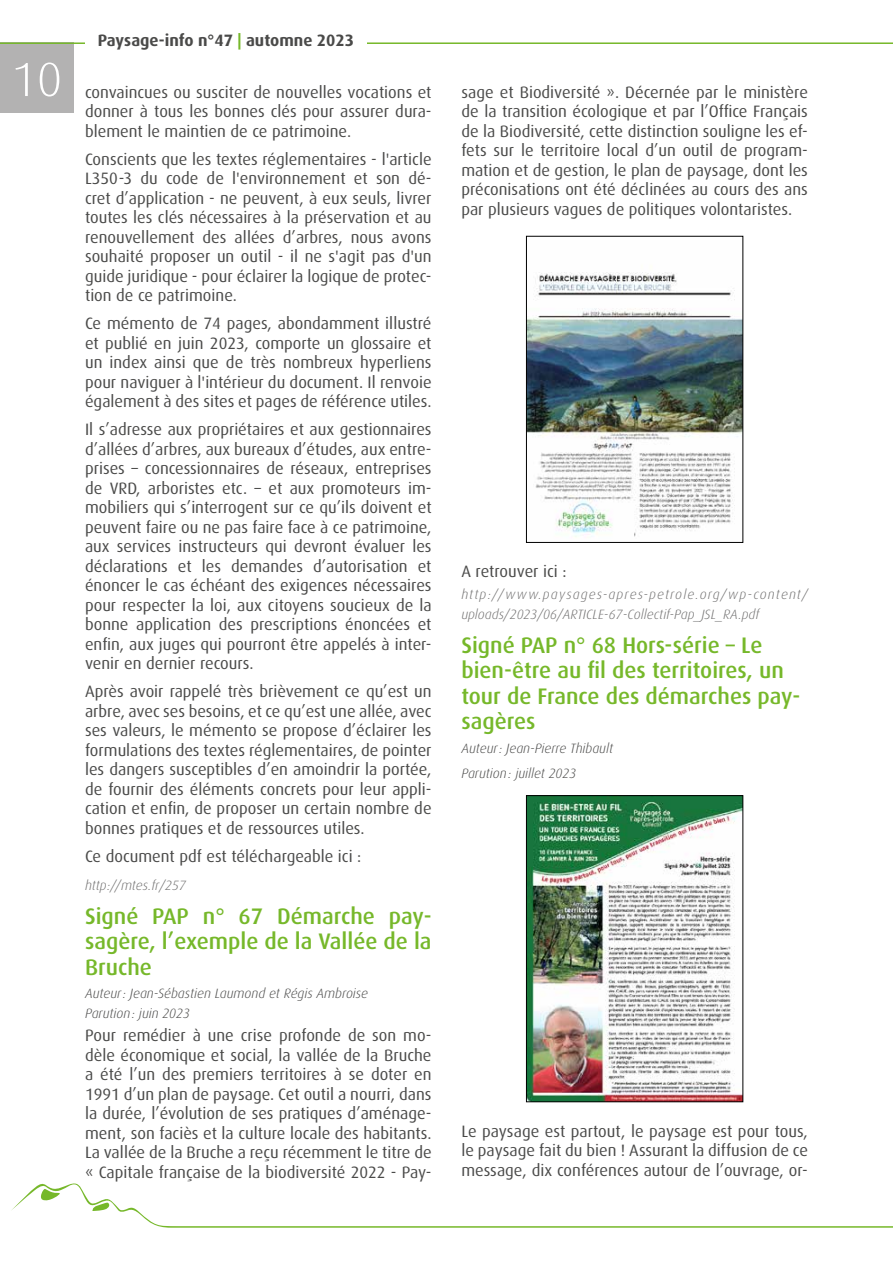
<style>
.page{position:relative;width:893px;height:1263px;background:#fff}
.page>*{position:absolute;margin:0;border:0;box-sizing:border-box;transform-origin:0 0}
.t1{font:300 48px "Dax OT";color:#fff;scale:1.05 1}
.t2{font:500 22.5px/25.5px "Dax OT";color:#76b82a;text-align:justify}
.t3{font:16.5px/19.5px "Dax OT";color:#4a4a49;text-align:justify}
.t4{font:700 16.5px "Dax OT";color:#4a4a49}
.t5{font:italic 300 13.5px/19.5px "Dax OT";color:#706f6f}
.légende{font:italic 300 13.5px/25.5px "Dax OT";color:#4a4a49}
.s1{color:#76b82a}
</style>
<div class="page">
<div style="left:0;top:42px;width:73px;height:71px;background:#b3b2b2"></div>
<svg style="left:11px;top:1183px;width:882px;height:45px"></svg>
<hr style="left:0;top:42px;width:893px;height:2px;background:#76b82a">
<div style="left:85px;top:0;width:282px;height:85px;background:#fff"></div>
<img style="left:528px;top:272px;width:213px;height:265px">
<div style="left:526px;top:236px;width:217px;height:307px;border:1px solid #000"></div>
<img style="left:528px;top:797px;width:213px;height:303px">
<div style="left:526px;top:795px;width:217px;height:307px;border:1px solid #000"></div>
<h1 class="t1" style="left:11px;top:53px;width:50px">10</h1>
<p class="t4" style="left:98px;top:31px;width:258px">Paysage-info n°47 <span class="s1">|</span> automne 2023</p>
<p class="t3" style="left:85px;top:82px;width:348px">convaincues ou susciter de nouvelles vocations et donner à tous les bonnes clés pour assurer dura&shy;blement le maintien de ce patrimoine.</p>
<p class="t3" style="left:85px;top:149px;width:348px">Conscients que les textes réglementaires - l'article L350-3 du code de l'environnement et son dé&shy;cret d’application - ne peuvent, à eux seuls, livrer toutes les clés nécessaires à la préservation et au renouvellement des allées d’arbres, nous avons souhaité proposer un outil - il ne s'agit pas d'un guide juridique - pour éclairer la logique de protec&shy;tion de ce patrimoine.</p>
<p class="t3" style="left:85px;top:314px;width:348px">Ce mémento de 74 pages, abondamment illustré et publié en juin 2023, comporte un glossaire et un index ainsi que de très nombreux hyperliens pour naviguer à l'intérieur du document. Il renvoie également à des sites et pages de référence utiles.</p>
<p class="t3" style="left:85px;top:420px;width:348px">Il s’adresse aux propriétaires et aux gestionnaires d’allées d’arbres, aux bureaux d’études, aux entre&shy;prises – concessionnaires de réseaux, entreprises de VRD, arboristes etc. – et aux promoteurs im&shy;mobiliers qui s’interrogent sur ce qu’ils doivent et peuvent faire ou ne pas faire face à ce patrimoine, aux services instructeurs qui devront évaluer les déclarations et les demandes d’autorisation et énoncer le cas échéant des exigences nécessaires pour respecter la loi, aux citoyens soucieux de la bonne application des prescriptions énoncées et enfin, aux juges qui pourront être appelés à inter&shy;venir en dernier recours.</p>
<p class="t3" style="left:85px;top:682px;width:348px">Après avoir rappelé très brièvement ce qu’est un arbre, avec ses besoins, et ce qu’est une allée, avec ses valeurs, le mémento se propose d’éclairer les formulations des textes réglementaires, de pointer les dangers susceptibles d’en amoindrir la portée, de fournir des éléments concrets pour leur appli&shy;cation et enfin, de proposer un certain nombre de bonnes pratiques et de ressources utiles.</p>
<p class="t3" style="left:85px;top:846px;width:278px">Ce document pdf est téléchargeable ici :</p>
<p class="t5" style="left:85px;top:875px;width:102px">http://mtes.fr/257</p>
<p class="t2" style="left:85px;top:903px;width:348px">Signé PAP n° 67 Démarche pay&shy;sagère, l’exemple de la Vallée de la Bruche</p>
<p class="légende" style="left:85px;top:981px;width:284px">Auteur: Jean-Sébastien Laumond et Régis Ambroise</p>
<p class="légende" style="left:85px;top:1000px;width:106px">Parution: juin 2023</p>
<p class="t3" style="left:85px;top:1026px;width:348px">Pour remédier à une crise profonde de son mo&shy;dèle économique et social, la vallée de la Bruche a été l’un des premiers territoires à se doter en 1991 d’un plan de paysage. Cet outil a nourri, dans la durée, l’évolution de ses pratiques d’aménage&shy;ment, son faciès et la culture locale des habitants.<br>La vallée de la Bruche a reçu récemment le titre de « Capitale française de la biodiversité 2022 - Pay-</p>
<p class="t3" style="left:461px;top:82px;width:348px">sage et Biodiversité ». Décernée par le ministère de la transition écologique et par l’Office Français de la Biodiversité, cette distinction souligne les ef&shy;fets sur le territoire local d’un outil de program&shy;mation et de gestion, le plan de paysage, dont les préconisations ont été déclinées au cours des ans par plusieurs vagues de politiques volontaristes.</p>
<p class="t3" style="left:461px;top:562px;width:107px">A retrouver ici :</p>
<p class="t5" style="left:461px;top:585px;width:348px">http://www.paysages-apres-petrole.org/wp-content/ uploads/2023/06/ARTICLE-67-Collectif-Pap_JSL_RA.pdf</p>
<p class="t2" style="left:461px;top:632px;width:340px;text-align:left">Signé PAP n° 68 Hors-série – Le bien-être au fil des territoires, un tour de France des démarches pay&shy;sagères</p>
<p class="légende" style="left:461px;top:736px;width:153px">Auteur: Jean-Pierre Thibault<br>Parution: juillet 2023</p>
<p class="t3" style="left:461px;top:1121px;width:348px">Le paysage est partout, le paysage est pour tous, le paysage fait du bien ! Assurant la diffusion de ce message, dix conférences autour de l’ouvrage, or-</p>
</div>
